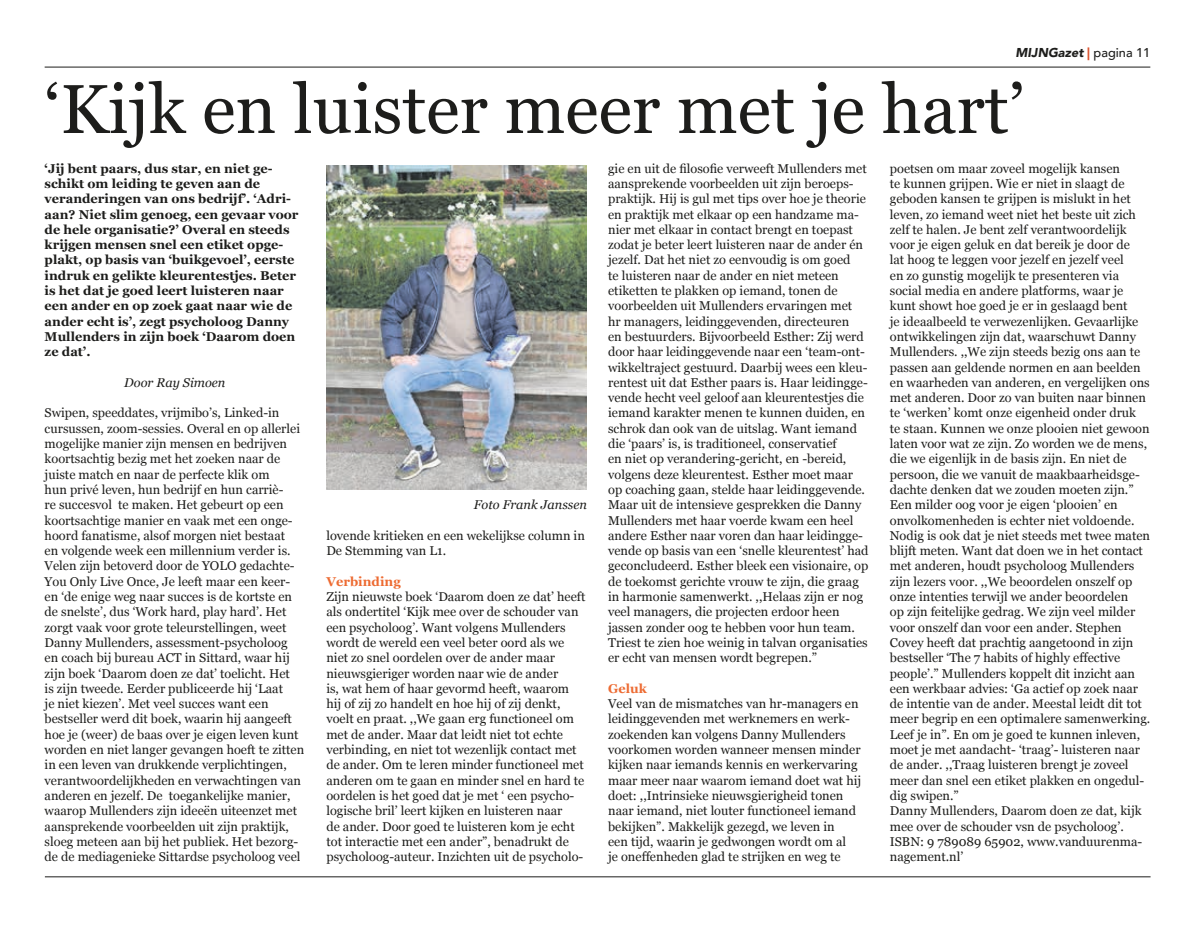
<style>
.page{position:relative;width:1195px;height:927px;background:#fff}
.page>*{position:absolute;margin:0;border:0;box-sizing:border-box;transform-origin:0 0}
.t1{font:69px "Georgia";color:#1d1d1b}
.t2{font:12.75px/15.3px "Georgia";color:#1d1d1b}
.t3{font:700 12.75px/15.3px "Georgia";color:#1d1d1b}
.t4{font:italic 12.75px "Georgia";color:#1d1d1b}
.t5{font:italic 900 12.75px "Avenir LT Std";color:#1d1d1b}
.t6{font:700 12.75px "Georgia";color:#ed6b32}
.s1{font-style:normal;color:#da522e}
.s2{font-family:"Avenir";font-weight:500;font-style:normal}
</style>
<div class="page">
<hr style="left:45px;top:67px;width:1105px;height:1px;background:#1d1d1b">
<img style="left:326px;top:166px;width:261px;height:324px">
<hr style="left:45px;top:876px;width:1105px;height:1px;background:#1d1d1b">
<p class="t5" style="left:1015px;top:45px;width:136px">MIJNGazet <span class="s1">|</span> <span class="s2">pagina 11</span></p>
<h1 class="t1" style="left:45px;top:59px;width:981px">‘Kijk en luister meer met je hart’</h1>
<p class="t2" style="left:890px;top:160px;width:262px">poetsen om maar zoveel mogelijk kansen<br>te kunnen grijpen. Wie er niet in slaagt de geboden kansen te grijpen is mislukt in het leven, zo iemand weet niet het beste uit zich zelf te halen. Je bent zelf verantwoordelijk voor je eigen geluk en dat bereik je door de<br>lat hoog te leggen voor jezelf en jezelf veel<br>en zo gunstig mogelijk te presenteren via social media en andere platforms, waar je kunt showt hoe goed je er in geslaagd bent<br>je ideaalbeeld te verwezenlijken. Gevaarlijke ontwikkelingen zijn dat, waarschuwt Danny Mullenders. ,,We zijn steeds bezig ons aan te passen aan geldende normen en aan beelden en waarheden van anderen, en vergelijken ons met anderen. Door zo van buiten naar binnen te ‘werken’ komt onze eigenheid onder druk<br>te staan. Kunnen we onze plooien niet gewoon laten voor wat ze zijn. Zo worden we de mens, die we eigenlijk in de basis zijn. En niet de persoon, die we vanuit de maakbaarheidsge&shy;dachte denken dat we zouden moeten zijn.” Een milder oog voor je eigen ‘plooien’ en onvolkomenheden is echter niet voldoende.<br>Nodig is ook dat je niet steeds met twee maten blijft meten. Want dat doen we in het contact met anderen, houdt psycholoog Mullenders zijn lezers voor. ,,We beoordelen onszelf op onze intenties terwijl we ander beoordelen<br>op zijn feitelijke gedrag. We zijn veel milder voor onszelf dan voor een ander. Stephen Covey heeft dat prachtig aangetoond in zijn bestseller ‘The 7 habits of highly effective people’.” Mullenders koppelt dit inzicht aan een werkbaar advies: ‘Ga actief op zoek naar de intentie van de ander. Meestal leidt dit tot meer begrip en een optimalere samenwerking.<br>Leef je in”. En om je goed te kunnen inleven, moet je met aandacht- ‘traag’- luisteren naar de ander. ,,Traag luisteren brengt je zoveel meer dan snel een etiket plakken en ongedul&shy;dig swipen.”<br>Danny Mullenders, Daarom doen ze dat, kijk mee over de schouder vsn de psycholoog’.<br>ISBN: 9 789089 65902, www.vanduurenma&shy;nagement.nl’</p>
<p class="t2" style="left:608px;top:160px;width:262px">gie en uit de filosofie verweeft Mullenders met aansprekende voorbeelden uit zijn beroeps&shy;praktijk. Hij is gul met tips over hoe je theorie en praktijk met elkaar op een handzame ma&shy;nier met elkaar in contact brengt en toepast zodat je beter leert luisteren naar de ander én jezelf. Dat het niet zo eenvoudig is om goed<br>te luisteren naar de ander en niet meteen etiketten te plakken op iemand, tonen de voorbeelden uit Mullenders ervaringen met<br>hr managers, leidinggevenden, directeuren<br>en bestuurders. Bijvoorbeeld Esther: Zij werd door haar leidinggevende naar een ‘team-ont&shy;wikkeltraject gestuurd. Daarbij wees een kleu&shy;rentest uit dat Esther paars is. Haar leidingge&shy;vende hecht veel geloof aan kleurentestjes die iemand karakter menen te kunnen duiden, en schrok dan ook van de uitslag. Want iemand die ‘paars’ is, is traditioneel, conservatief<br>en niet op verandering-gericht, en -bereid, volgens deze kleurentest. Esther moet maar op coaching gaan, stelde haar leidinggevende.<br>Maar uit de intensieve gesprekken die Danny Mullenders met haar voerde kwam een heel andere Esther naar voren dan haar leidingge&shy;vende op basis van een ‘snelle kleurentest’ had geconcludeerd. Esther bleek een visionaire, op de toekomst gerichte vrouw te zijn, die graag in harmonie samenwerkt. ,,Helaas zijn er nog veel managers, die projecten erdoor heen jassen zonder oog te hebben voor hun team.<br>Triest te zien hoe weinig in talvan organisaties er echt van mensen wordt begrepen.”</p>
<p class="t6" style="left:608px;top:679px;width:40px">Geluk</p>
<p class="t2" style="left:608px;top:696px;width:255px">Veel van de mismatches van hr-managers en leidinggevenden met werknemers en werk&shy;zoekenden kan volgens Danny Mullenders voorkomen worden wanneer mensen minder kijken naar iemands kennis en werkervaring maar meer naar waarom iemand doet wat hij doet: ,,Intrinsieke nieuwsgierigheid tonen naar iemand, niet louter functioneel iemand bekijken”. Makkelijk gezegd, we leven in<br>een tijd, waarin je gedwongen wordt om al<br>je oneffenheden glad te strijken en weg te</p>
<p class="t3" style="left:45px;top:160px;width:255px">‘Jij bent paars, dus star, en niet ge&shy;schikt om leiding te geven aan de veranderingen van ons bedrijf’. ‘Adri&shy;aan? Niet slim genoeg, een gevaar voor de hele organisatie?’ Overal en steeds krijgen mensen snel een etiket opge&shy;plakt, op basis van ‘buikgevoel’, eerste indruk en gelikte kleurentestjes. Beter is het dat je goed leert luisteren naar een ander en op zoek gaat naar wie de ander echt is’, zegt psycholoog Danny Mullenders in zijn boek ‘Daarom doen ze dat’.</p>
<p class="t4" style="left:124px;top:373px;width:103px">Door Ray Simoen</p>
<p class="t2" style="left:45px;top:405px;width:261px">Swipen, speeddates, vrijmibo’s, Linked-in cursussen, zoom-sessies. Overal en op allerlei mogelijke manier zijn mensen en bedrijven koortsachtig bezig met het zoeken naar de juiste match en naar de perfecte klik om<br>hun privé leven, hun bedrijf en hun carriè-<br>re succesvol te maken. Het gebeurt op een koortsachtige manier en vaak met een onge&shy;hoord fanatisme, alsof morgen niet bestaat<br>en volgende week een millennium verder is.<br>Velen zijn betoverd door de YOLO gedachte-You Only Live Once, Je leeft maar een keer&shy;en ‘de enige weg naar succes is de kortste en de snelste’, dus ‘Work hard, play hard’. Het zorgt vaak voor grote teleurstellingen, weet Danny Mullenders, assessment-psycholoog en coach bij bureau ACT in Sittard, waar hij zijn boek ‘Daarom doen ze dat’ toelicht. Het<br>is zijn tweede. Eerder publiceerde hij ‘Laat<br>je niet kiezen’. Met veel succes want een bestseller werd dit boek, waarin hij aangeeft hoe je (weer) de baas over je eigen leven kunt worden en niet langer gevangen hoeft te zitten in een leven van drukkende verplichtingen, verantwoordelijkheden en verwachtingen van anderen en jezelf. De toegankelijke manier, waarop Mullenders zijn ideeën uiteenzet met aansprekende voorbeelden uit zijn praktijk, sloeg meteen aan bij het publiek. Het bezorg&shy;de de mediagenieke Sittardse psycholoog veel</p>
<p class="t4" style="left:474px;top:495px;width:114px">Foto Frank Janssen</p>
<p class="t2" style="left:326px;top:527px;width:260px">lovende kritieken en een wekelijkse column in<br>De Stemming van L1.</p>
<p class="t6" style="left:326px;top:572px;width:76px">Verbinding</p>
<p class="t2" style="left:326px;top:588px;width:261px">Zijn nieuwste boek ‘Daarom doen ze dat’ heeft als ondertitel ‘Kijk mee over de schouder van een psycholoog’. Want volgens Mullenders wordt de wereld een veel beter oord als we niet zo snel oordelen over de ander maar nieuwsgieriger worden naar wie de ander<br>is, wat hem of haar gevormd heeft, waarom hij of zij zo handelt en hoe hij of zij denkt, voelt en praat. ,,We gaan erg functioneel om met de ander. Maar dat leidt niet tot echte verbinding, en niet tot wezenlijk contact met de ander. Om te leren minder functioneel met anderen om te gaan en minder snel en hard te oordelen is het goed dat je met ‘ een psycho&shy;logische bril’ leert kijken en luisteren naar<br>de ander. Door goed te luisteren kom je echt tot interactie met een ander”, benadrukt de psycholoog-auteur. Inzichten uit de psycholo-</p>
</div>
